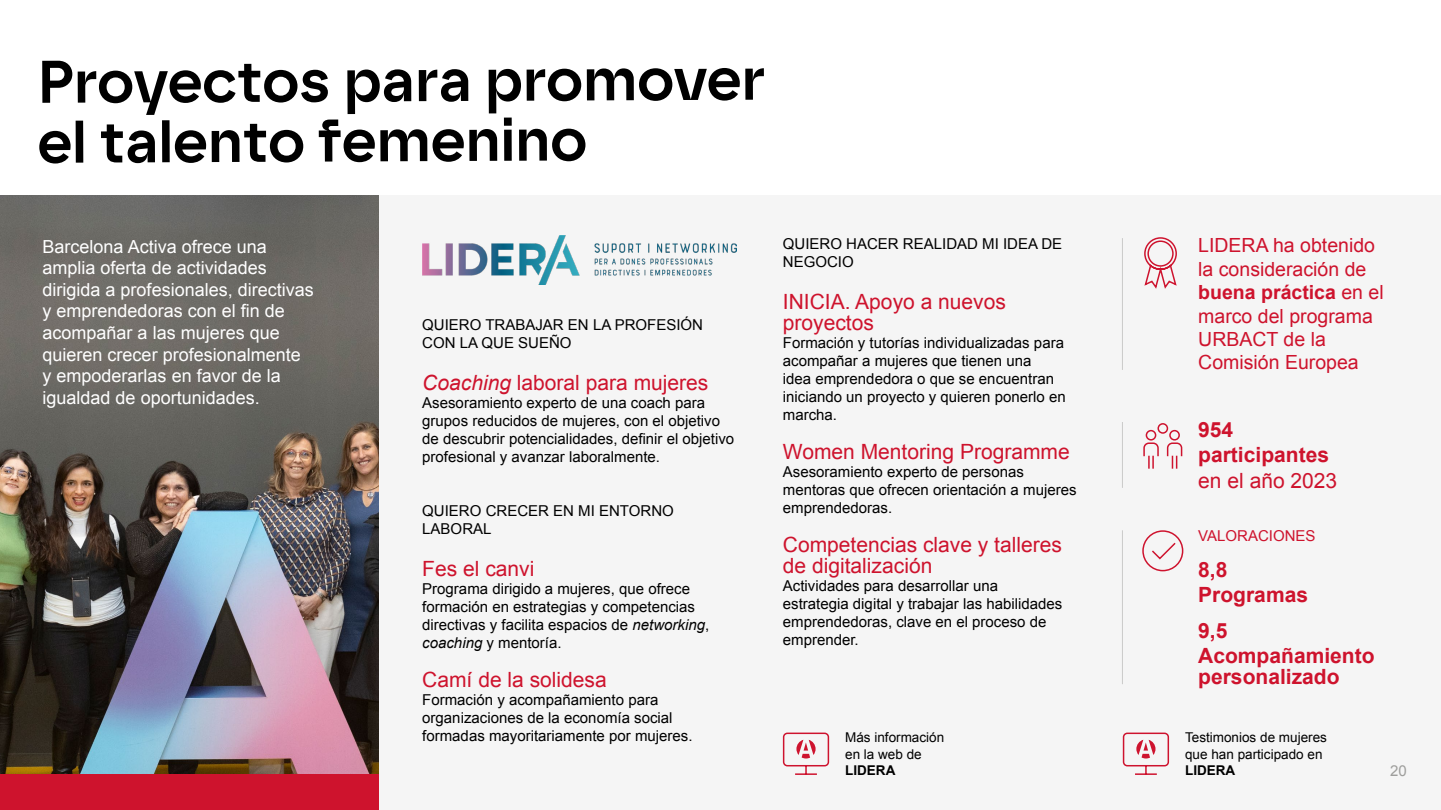
<style>
.page{position:relative;width:1441px;height:810px;background:#fff}
.page>*{position:absolute;margin:0;border:0;box-sizing:border-box;transform-origin:0 0}
.t1{font:600 60px "Safiro";letter-spacing:-.005em;color:#000}
.Secció___Títol_N3{font:21px "Arial";color:#ce132d}
.Secció___Títol_N3-2{font:700 21px/25.2px "Arial";color:#ce132d}
.Secció___Títol_N3-3{font:19.5px/23.4px "Arial";color:#ce132d}
.Text___Destacat{font:18px/21.6px "Arial";color:#fff}
.Secció___Títol_N3-4{font:15px/18px "Arial";color:#000}
.Text___Normal{font:15px/18px "Arial";color:#000}
.Secció___Títol_N3-5{font:15px "Arial";color:#ce132d}
.t2{font:15px "Arial";color:#9e9e9c}
.t3{font:13.5px/16.2px "Arial";color:#000}
.t4{font:700 13.5px "Arial";color:#000}
.s1{font-style:italic}
.s2{font-weight:700}
</style>
<div class="page">
<div style="left:0;top:196px;width:1440px;height:614px;background:#f5f5f5"></div>
<img style="left:0;top:196px;width:378px;height:579px">
<hr style="left:1121px;top:238px;width:1px;height:132px;background:#9e9e9c">
<hr style="left:1121px;top:422px;width:1px;height:66px;background:#9e9e9c">
<hr style="left:1121px;top:530px;width:1px;height:154px;background:#9e9e9c">
<svg style="left:1143px;top:423px;width:39px;height:46px"></svg>
<svg style="left:782px;top:732px;width:47px;height:43px"></svg>
<svg style="left:1122px;top:732px;width:47px;height:43px"></svg>
<img style="left:422px;top:236px;width:314px;height:49px">
<div style="left:0;top:775px;width:378px;height:35px;background:#ce132d"></div>
<div style="left:1142px;top:530px;width:41px;height:41px;border:2px solid #ce132e;border-radius:50%"></div>
<svg style="left:1152px;top:542px;width:24px;height:18px"></svg>
<svg style="left:1144px;top:237px;width:33px;height:52px"></svg>
<p class="t1" style="left:37px;top:45px;width:729px">Proyectos para promover</p>
<p class="t1" style="left:38px;top:105px;width:551px">el talento femenino</p>
<p class="Text___Destacat" style="left:43px;top:236px;width:273px">Barcelona Activa ofrece una amplia oferta de actividades dirigida a profesionales, directivas y emprendedoras con el fin de acompañar a las mujeres que quieren crecer profesionalmente y empoderarlas en favor de la igualdad de oportunidades.</p>
<p class="Secció___Títol_N3-4" style="left:422px;top:316px;width:282px">QUIERO TRABAJAR EN LA PROFESIÓN</p>
<p class="Secció___Títol_N3-4" style="left:422px;top:334px;width:151px">CON LA QUE SUEÑO</p>
<p class="Secció___Títol_N3" style="left:422px;top:369px;width:287px"><span class="s1">Coaching</span> laboral para mujeres</p>
<p class="Secció___Títol_N3-4" style="left:422px;top:394px;width:313px">Asesoramiento experto de una coach para grupos reducidos de mujeres, con el objetivo de descubrir potencialidades, definir el objetivo profesional y avanzar laboralmente.</p>
<p class="Secció___Títol_N3-4" style="left:422px;top:502px;width:253px">QUIERO CRECER EN MI ENTORNO</p>
<p class="Secció___Títol_N3-4" style="left:422px;top:520px;width:71px">LABORAL</p>
<p class="Secció___Títol_N3" style="left:422px;top:555px;width:114px">Fes el canvi</p>
<p class="Text___Normal" style="left:422px;top:580px;width:288px">Programa dirigido a mujeres, que ofrece formación en estrategias y competencias directivas y facilita espacios de <span class="s1">networking</span>, <span class="s1">coaching</span> y mentoría.</p>
<p class="Secció___Títol_N3" style="left:422px;top:666px;width:186px">Camí de la solidesa</p>
<p class="Text___Normal" style="left:422px;top:691px;width:272px">Formación y acompañamiento para organizaciones de la economía social formadas mayoritariamente por mujeres.</p>
<p class="Secció___Títol_N3-4" style="left:782px;top:235px;width:281px">QUIERO HACER REALIDAD MI IDEA DE</p>
<p class="Secció___Títol_N3-4" style="left:782px;top:253px;width:72px">NEGOCIO</p>
<p class="Secció___Títol_N3" style="left:782px;top:288px;width:224px">INICIA. Apoyo a nuevos</p>
<p class="Secció___Títol_N3" style="left:782px;top:309px;width:93px">proyectos</p>
<p class="Secció___Títol_N3-4" style="left:782px;top:334px;width:284px">Formación y tutorías individualizadas para acompañar a mujeres que tienen una<br>idea emprendedora o que se encuentran iniciando un proyecto y quieren ponerlo en marcha.</p>
<p class="Secció___Títol_N3" style="left:782px;top:438px;width:288px">Women Mentoring Programme</p>
<p class="Secció___Títol_N3-4" style="left:782px;top:463px;width:295px">Asesoramiento experto de personas mentoras que ofrecen orientación a mujeres emprendedoras.</p>
<p class="Secció___Títol_N3" style="left:782px;top:531px;width:280px">Competencias clave y talleres</p>
<p class="Secció___Títol_N3" style="left:782px;top:552px;width:151px">de digitalización</p>
<p class="Secció___Títol_N3-4" style="left:782px;top:577px;width:281px">Actividades para desarrollar una estrategia digital y trabajar las habilidades emprendedoras, clave en el proceso de emprender.</p>
<p class="t3" style="left:845px;top:730px;width:101px">Más información</p>
<p class="t3" style="left:845px;top:746px;width:78px">en la web de</p>
<p class="t4" style="left:845px;top:761px;width:52px">LIDERA</p>
<p class="Secció___Títol_N3-3" style="left:1197px;top:234px;width:187px">LIDERA ha obtenido la consideración de <span class="s2">buena práctica</span> en el marco del programa<br>URBACT de la<br>Comisión Europea</p>
<p class="Secció___Títol_N3-2" style="left:1197px;top:418px;width:37px">954</p>
<p class="Secció___Títol_N3-2" style="left:1197px;top:443px;width:132px">participantes</p>
<p class="Secció___Títol_N3" style="left:1197px;top:467px;width:140px">en el año 2023</p>
<p class="Secció___Títol_N3-5" style="left:1197px;top:526px;width:119px">VALORACIONES</p>
<p class="Secció___Títol_N3-2" style="left:1197px;top:558px;width:31px">8,8</p>
<p class="Secció___Títol_N3-2" style="left:1197px;top:583px;width:111px">Programas</p>
<p class="Secció___Títol_N3-2" style="left:1197px;top:619px;width:178px">9,5<br>Acompañamiento</p>
<p class="Secció___Títol_N3-2" style="left:1197px;top:665px;width:143px">personalizado</p>
<p class="t3" style="left:1184px;top:730px;width:143px">Testimonios de mujeres que han participado en<br><span class="s2">LIDERA</span></p>
<p class="t2" style="left:1389px;top:761px;width:18px">20</p>
</div>
